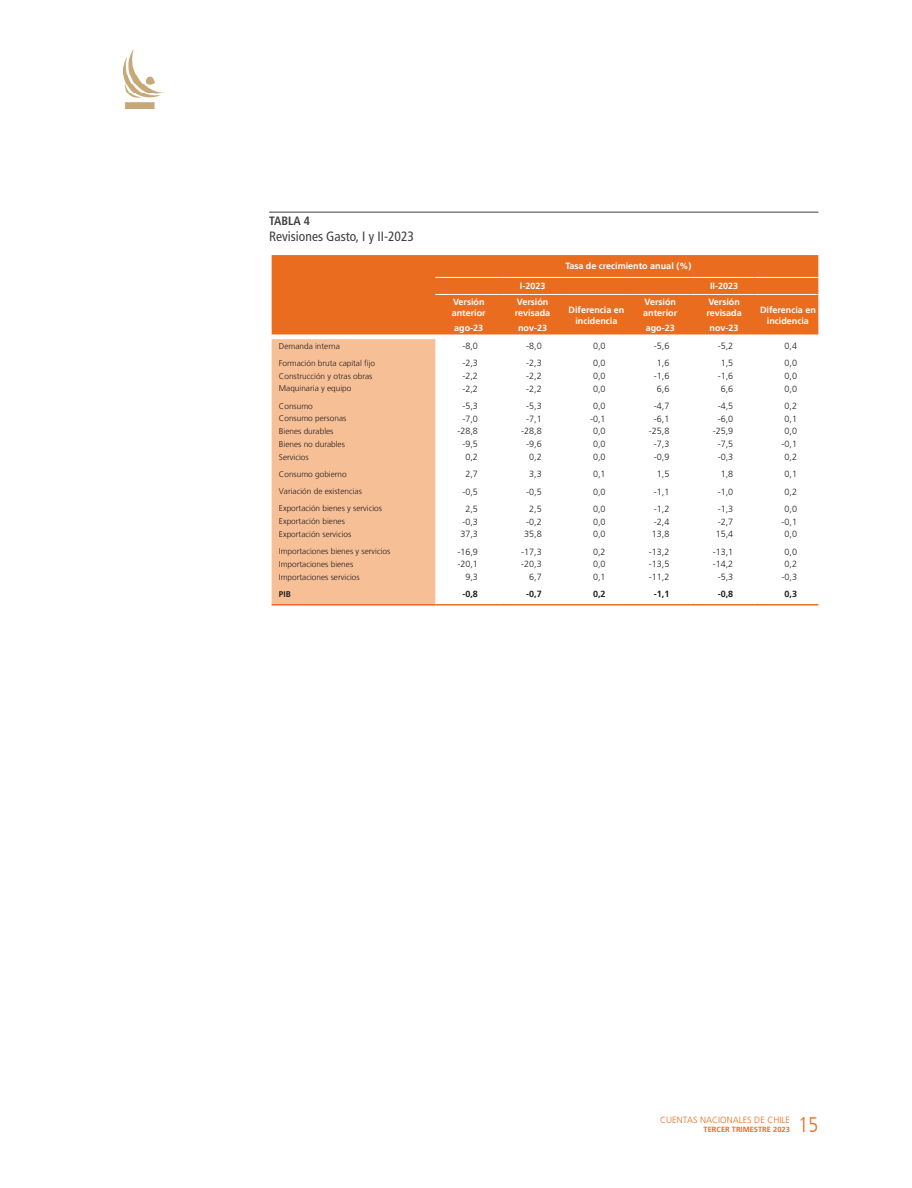
<style>
.page{position:relative;width:912px;height:1188px;background:#fff}
.page>*{position:absolute;margin:0;border:0;box-sizing:border-box;transform-origin:0 0}
.t1{font:300 condensed 21px "Frutiger LT";color:#ea6d1f}
.t2{font:condensed 13.5px "Frutiger LT";color:#3e3e3f}
.t3{font:700 condensed 12px "Frutiger LT";color:#3e3e3f}
.t4{font:300 9px "Frutiger LT";color:#231f20}
.t5{font:700 9px/10.8px "Frutiger LT";color:#fff}
.t6{font:300 9px "Frutiger LT";color:#ea6d1f}
.t7{font:700 9px "Frutiger LT";color:#231f20}
.t8{font:300 8.25px "Frutiger LT";color:#231f20}
.t9{font:700 8.25px "Frutiger LT";color:#231f20}
.t10{font:700 7.5px "Frutiger LT";color:#ea6d1f}
</style>
<div class="page">
<img style="left:123px;top:50px;width:42px;height:59px">
<hr style="left:269px;top:212px;width:549px;height:1px;background:#3e3e3f">
<div style="left:271px;top:255px;width:547px;height:80px;background:#ea6d1f"></div>
<div style="left:271px;top:339px;width:164px;height:265px;background:#f7bf96"></div>
<hr style="left:435px;top:277px;width:64px;height:1px;background:#fff">
<hr style="left:499px;top:277px;width:64px;height:1px;background:#fff">
<hr style="left:563px;top:277px;width:63px;height:1px;background:#fff">
<hr style="left:626px;top:277px;width:64px;height:1px;background:#fff">
<hr style="left:690px;top:277px;width:64px;height:1px;background:#fff">
<hr style="left:754px;top:277px;width:64px;height:1px;background:#fff">
<hr style="left:271px;top:604px;width:164px;height:2px;background:#ea6d1f">
<hr style="left:435px;top:604px;width:64px;height:2px;background:#ea6d1f">
<hr style="left:499px;top:604px;width:64px;height:2px;background:#ea6d1f">
<hr style="left:563px;top:604px;width:63px;height:2px;background:#ea6d1f">
<hr style="left:626px;top:604px;width:64px;height:2px;background:#ea6d1f">
<hr style="left:690px;top:604px;width:64px;height:2px;background:#ea6d1f">
<hr style="left:754px;top:604px;width:64px;height:2px;background:#ea6d1f">
<hr style="left:435px;top:294px;width:64px;height:1px;background:#fff">
<hr style="left:499px;top:294px;width:64px;height:1px;background:#fff">
<hr style="left:563px;top:294px;width:63px;height:1px;background:#fff">
<hr style="left:626px;top:294px;width:64px;height:1px;background:#fff">
<hr style="left:690px;top:294px;width:64px;height:1px;background:#fff">
<hr style="left:754px;top:294px;width:64px;height:1px;background:#fff">
<p class="t3" style="left:269px;top:214px;width:42px">TABLA 4</p>
<p class="t2" style="left:269px;top:229px;width:146px">Revisiones Gasto, I y II-2023</p>
<p class="t5" style="left:451px;top:297px;width:36px">Versión anterior</p>
<p class="t5" style="left:454px;top:323px;width:31px">ago-23</p>
<p class="t5" style="left:565px;top:261px;width:127px">Tasa de crecimiento anual (%)</p>
<p class="t5" style="left:519px;top:281px;width:27px">I-2023</p>
<p class="t5" style="left:709px;top:281px;width:30px">II-2023</p>
<p class="t5" style="left:514px;top:297px;width:37px">Versión revisada</p>
<p class="t5" style="left:518px;top:323px;width:31px">nov-23</p>
<p class="t5" style="left:568px;top:304px;width:57px;text-align:center">Diferencia en incidencia</p>
<p class="t5" style="left:643px;top:297px;width:36px">Versión anterior</p>
<p class="t5" style="left:645px;top:323px;width:31px">ago-23</p>
<p class="t5" style="left:706px;top:297px;width:37px">Versión revisada</p>
<p class="t5" style="left:709px;top:323px;width:31px">nov-23</p>
<p class="t5" style="left:759px;top:304px;width:57px;text-align:center">Diferencia en incidencia</p>
<p class="t8" style="left:279px;top:341px;width:62px">Demanda interna</p>
<p class="t4" style="left:462px;top:341px;width:17px">-8,0</p>
<p class="t4" style="left:526px;top:341px;width:17px">-8,0</p>
<p class="t4" style="left:593px;top:341px;width:14px">0,0</p>
<p class="t4" style="left:653px;top:341px;width:17px">-5,6</p>
<p class="t4" style="left:717px;top:341px;width:17px">-5,2</p>
<p class="t4" style="left:784px;top:341px;width:14px">0,4</p>
<p class="t8" style="left:279px;top:358px;width:98px">Formación bruta capital fijo</p>
<p class="t4" style="left:462px;top:358px;width:17px">-2,3</p>
<p class="t4" style="left:526px;top:358px;width:17px">-2,3</p>
<p class="t4" style="left:593px;top:358px;width:14px">0,0</p>
<p class="t4" style="left:656px;top:358px;width:14px">1,6</p>
<p class="t4" style="left:720px;top:358px;width:14px">1,5</p>
<p class="t4" style="left:784px;top:358px;width:14px">0,0</p>
<p class="t8" style="left:279px;top:371px;width:95px">Construcción y otras obras</p>
<p class="t4" style="left:462px;top:371px;width:17px">-2,2</p>
<p class="t4" style="left:526px;top:371px;width:17px">-2,2</p>
<p class="t4" style="left:593px;top:371px;width:14px">0,0</p>
<p class="t4" style="left:653px;top:371px;width:17px">-1,6</p>
<p class="t4" style="left:717px;top:371px;width:17px">-1,6</p>
<p class="t4" style="left:784px;top:371px;width:14px">0,0</p>
<p class="t8" style="left:279px;top:384px;width:74px">Maquinaria y equipo</p>
<p class="t4" style="left:462px;top:384px;width:17px">-2,2</p>
<p class="t4" style="left:526px;top:384px;width:17px">-2,2</p>
<p class="t4" style="left:593px;top:384px;width:14px">0,0</p>
<p class="t4" style="left:656px;top:384px;width:14px">6,6</p>
<p class="t4" style="left:720px;top:384px;width:14px">6,6</p>
<p class="t4" style="left:784px;top:384px;width:14px">0,0</p>
<p class="t8" style="left:279px;top:401px;width:35px">Consumo</p>
<p class="t4" style="left:462px;top:401px;width:17px">-5,3</p>
<p class="t4" style="left:526px;top:401px;width:17px">-5,3</p>
<p class="t4" style="left:593px;top:401px;width:14px">0,0</p>
<p class="t4" style="left:653px;top:401px;width:17px">-4,7</p>
<p class="t4" style="left:717px;top:401px;width:17px">-4,5</p>
<p class="t4" style="left:784px;top:401px;width:14px">0,2</p>
<p class="t8" style="left:279px;top:414px;width:69px">Consumo personas</p>
<p class="t4" style="left:462px;top:414px;width:17px">-7,0</p>
<p class="t4" style="left:526px;top:414px;width:17px">-7,1</p>
<p class="t4" style="left:590px;top:414px;width:17px">-0,1</p>
<p class="t4" style="left:653px;top:414px;width:17px">-6,1</p>
<p class="t4" style="left:717px;top:414px;width:17px">-6,0</p>
<p class="t4" style="left:784px;top:414px;width:14px">0,1</p>
<p class="t8" style="left:279px;top:427px;width:56px">Bienes durables</p>
<p class="t4" style="left:457px;top:426px;width:22px">-28,8</p>
<p class="t4" style="left:521px;top:426px;width:22px">-28,8</p>
<p class="t4" style="left:593px;top:426px;width:14px">0,0</p>
<p class="t4" style="left:648px;top:426px;width:22px">-25,8</p>
<p class="t4" style="left:712px;top:426px;width:22px">-25,9</p>
<p class="t4" style="left:784px;top:426px;width:14px">0,0</p>
<p class="t8" style="left:279px;top:439px;width:68px">Bienes no durables</p>
<p class="t4" style="left:462px;top:439px;width:17px">-9,5</p>
<p class="t4" style="left:526px;top:439px;width:17px">-9,6</p>
<p class="t4" style="left:593px;top:439px;width:14px">0,0</p>
<p class="t4" style="left:653px;top:439px;width:17px">-7,3</p>
<p class="t4" style="left:717px;top:439px;width:17px">-7,5</p>
<p class="t4" style="left:781px;top:439px;width:17px">-0,1</p>
<p class="t8" style="left:279px;top:452px;width:31px">Servicios</p>
<p class="t4" style="left:465px;top:452px;width:14px">0,2</p>
<p class="t4" style="left:529px;top:452px;width:14px">0,2</p>
<p class="t4" style="left:593px;top:452px;width:14px">0,0</p>
<p class="t4" style="left:653px;top:452px;width:17px">-0,9</p>
<p class="t4" style="left:717px;top:452px;width:17px">-0,3</p>
<p class="t4" style="left:784px;top:452px;width:14px">0,2</p>
<p class="t8" style="left:279px;top:469px;width:69px">Consumo gobierno</p>
<p class="t4" style="left:465px;top:469px;width:14px">2,7</p>
<p class="t4" style="left:529px;top:469px;width:14px">3,3</p>
<p class="t4" style="left:593px;top:469px;width:14px">0,1</p>
<p class="t4" style="left:656px;top:469px;width:14px">1,5</p>
<p class="t4" style="left:720px;top:469px;width:14px">1,8</p>
<p class="t4" style="left:784px;top:469px;width:14px">0,1</p>
<p class="t8" style="left:279px;top:487px;width:84px">Variación de existencias</p>
<p class="t4" style="left:462px;top:486px;width:17px">-0,5</p>
<p class="t4" style="left:526px;top:486px;width:17px">-0,5</p>
<p class="t4" style="left:593px;top:486px;width:14px">0,0</p>
<p class="t4" style="left:653px;top:486px;width:17px">-1,1</p>
<p class="t4" style="left:717px;top:486px;width:17px">-1,0</p>
<p class="t4" style="left:784px;top:486px;width:14px">0,2</p>
<p class="t8" style="left:279px;top:504px;width:105px">Exportación bienes y servicios</p>
<p class="t4" style="left:465px;top:504px;width:14px">2,5</p>
<p class="t4" style="left:529px;top:504px;width:14px">2,5</p>
<p class="t4" style="left:593px;top:504px;width:14px">0,0</p>
<p class="t4" style="left:653px;top:504px;width:17px">-1,2</p>
<p class="t4" style="left:717px;top:504px;width:17px">-1,3</p>
<p class="t4" style="left:784px;top:504px;width:14px">0,0</p>
<p class="t8" style="left:279px;top:517px;width:68px">Exportación bienes</p>
<p class="t4" style="left:462px;top:516px;width:17px">-0,3</p>
<p class="t4" style="left:526px;top:516px;width:17px">-0,2</p>
<p class="t4" style="left:593px;top:516px;width:14px">0,0</p>
<p class="t4" style="left:653px;top:516px;width:17px">-2,4</p>
<p class="t4" style="left:717px;top:516px;width:17px">-2,7</p>
<p class="t4" style="left:781px;top:516px;width:17px">-0,1</p>
<p class="t8" style="left:279px;top:529px;width:74px">Exportación servicios</p>
<p class="t4" style="left:460px;top:529px;width:19px">37,3</p>
<p class="t4" style="left:524px;top:529px;width:19px">35,8</p>
<p class="t4" style="left:593px;top:529px;width:14px">0,0</p>
<p class="t4" style="left:651px;top:529px;width:19px">13,8</p>
<p class="t4" style="left:715px;top:529px;width:19px">15,4</p>
<p class="t4" style="left:784px;top:529px;width:14px">0,0</p>
<p class="t8" style="left:279px;top:547px;width:113px">Importaciones bienes y servicios</p>
<p class="t4" style="left:457px;top:546px;width:22px">-16,9</p>
<p class="t4" style="left:521px;top:546px;width:22px">-17,3</p>
<p class="t4" style="left:593px;top:546px;width:14px">0,2</p>
<p class="t4" style="left:648px;top:546px;width:22px">-13,2</p>
<p class="t4" style="left:712px;top:546px;width:22px">-13,1</p>
<p class="t4" style="left:784px;top:546px;width:14px">0,0</p>
<p class="t8" style="left:279px;top:559px;width:76px">Importaciones bienes</p>
<p class="t4" style="left:457px;top:559px;width:22px">-20,1</p>
<p class="t4" style="left:521px;top:559px;width:22px">-20,3</p>
<p class="t4" style="left:593px;top:559px;width:14px">0,0</p>
<p class="t4" style="left:648px;top:559px;width:22px">-13,5</p>
<p class="t4" style="left:712px;top:559px;width:22px">-14,2</p>
<p class="t4" style="left:784px;top:559px;width:14px">0,2</p>
<p class="t8" style="left:279px;top:572px;width:82px">Importaciones servicios</p>
<p class="t4" style="left:465px;top:572px;width:14px">9,3</p>
<p class="t4" style="left:529px;top:572px;width:14px">6,7</p>
<p class="t4" style="left:593px;top:572px;width:14px">0,1</p>
<p class="t4" style="left:648px;top:572px;width:22px">-11,2</p>
<p class="t4" style="left:717px;top:572px;width:17px">-5,3</p>
<p class="t4" style="left:781px;top:572px;width:17px">-0,3</p>
<p class="t9" style="left:279px;top:589px;width:13px">PIB</p>
<p class="t7" style="left:462px;top:589px;width:17px">-0,8</p>
<p class="t7" style="left:526px;top:589px;width:17px">-0,7</p>
<p class="t7" style="left:593px;top:589px;width:14px">0,2</p>
<p class="t7" style="left:653px;top:589px;width:17px">-1,1</p>
<p class="t7" style="left:717px;top:589px;width:17px">-0,8</p>
<p class="t7" style="left:784px;top:589px;width:14px">0,3</p>
<p class="t6" style="left:660px;top:1115px;width:131px">CUENTAS NACIONALES DE CHILE</p>
<p class="t10" style="left:703px;top:1125px;width:88px">TERCER TRIMESTRE 2023</p>
<h1 class="t1" style="left:797px;top:1113px;width:22px">15</h1>
</div>
